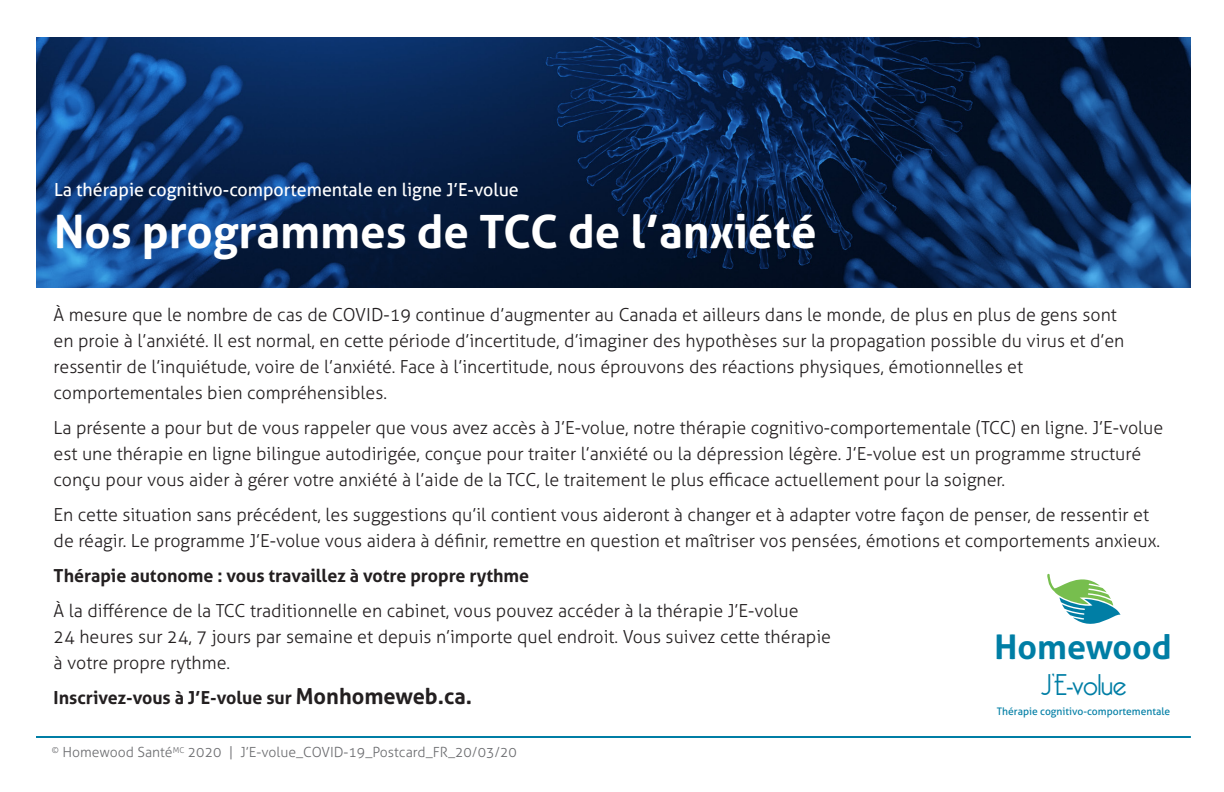
<style>
.page{position:relative;width:1224px;height:792px;background:#fff}
.page>*{position:absolute;margin:0;border:0;box-sizing:border-box;transform-origin:0 0}
.t1{font:700 46px "Aller";color:#fff}
.t2{font:700 34px "Aller";color:#007ea5}
.t3{font:300 29.2px "Bellerose";color:#007ea5}
.t4{font:300 18px/26px "Aller";color:#231f20}
.t5{font:700 18px "Aller";color:#231f20}
.t6{font:18px "Aller";color:#fff}
.BodyCopy{font:300 14px "Aller";color:#6c6d70}
.t7{font:10.4px "Aller";color:#007ea5}
.s1{font-size:22px}
</style>
<div class="page">
<img style="left:36px;top:37px;width:1155px;height:251px">
<svg style="left:1047px;top:574px;width:74px;height:50px"></svg>
<hr style="left:36px;top:736px;width:1155px;height:2px;background:#007ea5">
<p class="t6" style="left:54px;top:179px;width:466px">La thérapie cognitivo-comportementale en ligne J’E-volue</p>
<p class="t1" style="left:54px;top:203px;width:764px">Nos programmes de TCC de l’anxiété</p>
<p class="t4" style="left:54px;top:302px;width:1072px">À mesure que le nombre de cas de COVID-19 continue d’augmenter au Canada et ailleurs dans le monde, de plus en plus de gens sont en proie à l’anxiété. Il est normal, en cette période d’incertitude, d’imaginer des hypothèses sur la propagation possible du virus et d’en ressentir de l’inquiétude, voire de l’anxiété. Face à l’incertitude, nous éprouvons des réactions physiques, émotionnelles et comportementales bien compréhensibles.</p>
<p class="t4" style="left:54px;top:415px;width:1111px">La présente a pour but de vous rappeler que vous avez accès à J’E-volue, notre thérapie cognitivo-comportementale (TCC) en ligne. J’E-volue est une thérapie en ligne bilingue autodirigée, conçue pour traiter l’anxiété ou la dépression légère. J’E-volue est un programme structuré conçu pour vous aider à gérer votre anxiété à l’aide de la TCC, le traitement le plus efficace actuellement pour la soigner.</p>
<p class="t4" style="left:54px;top:502px;width:1108px">En cette situation sans précédent, les suggestions qu’il contient vous aideront à changer et à adapter votre façon de penser, de ressentir et de réagir. Le programme J’E-volue vous aidera à définir, remettre en question et maîtriser vos pensées, émotions et comportements anxieux.</p>
<p class="t5" style="left:54px;top:565px;width:477px">Thérapie autonome : vous travaillez à votre propre rythme</p>
<p class="t4" style="left:54px;top:598px;width:779px">À la différence de la TCC traditionnelle en cabinet, vous pouvez accéder à la thérapie J’E-volue<br>24 heures sur 24, 7 jours par semaine et depuis n’importe quel endroit. Vous suivez cette thérapie à votre propre rythme.</p>
<p class="t5" style="left:54px;top:687px;width:420px">Inscrivez-vous à J’E-volue sur <span class="s1">Monhomeweb.ca.</span></p>
<p class="t2" style="left:995px;top:626px;width:179px">Homewood</p>
<p class="t3" style="left:1041px;top:668px;width:87px">J’E-volue</p>
<p class="BodyCopy" style="left:52px;top:744px;width:467px"><sup>©</sup> Homewood Santé<sup>MC</sup> 2020 | J’E-volue_COVID-19_Postcard_FR_20/03/20</p>
<p class="t7" style="left:997px;top:705px;width:175px">Thérapie cognitivo-comportementale</p>
</div>
